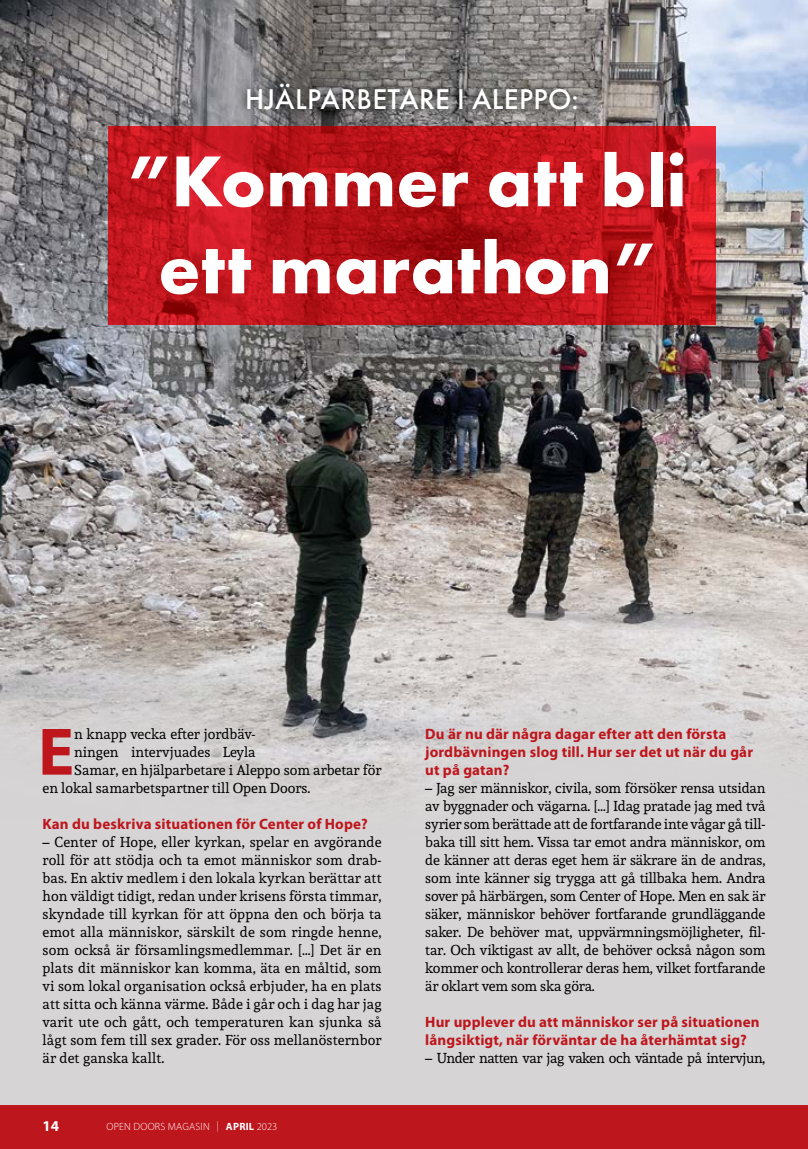
<style>
.page{position:relative;width:808px;height:1149px;background:#fff}
.page>*{position:absolute;margin:0;border:0;box-sizing:border-box;transform-origin:0 0}
.t1{font:700 74.55px/87px "Futura PT";color:#fff;text-align:center}
.t2{font:700 67.65px "Myriad Pro";color:#be161d}
.t3{font:500 29.7px "Futura PT";letter-spacing:.01em;color:#fff}
.t4{font:700 15px/18px "Myriad Pro";letter-spacing:.01em;color:#be161d}
.t5{font:700 15px "Myriad Pro";color:#fff}
.t6{font:14.25px/18px "Andada";color:#000;text-align:justify}
.t7{font:14.25px "Andada";letter-spacing:-.03em;color:#000}
.t8{font:300 10.5px "Myriad Pro";letter-spacing:.02em;color:#fff}
.s1{font-weight:700}
</style>
<div class="page">
<div style="left:0;top:594px;width:808px;height:510px;background:#d7d4d5"></div>
<img style="left:0;top:0;width:808px;height:806px">
<div style="left:0;top:1104px;width:808px;height:44px;background:#be161d"></div>
<div style="left:239px;top:76px;width:345px;height:41px;background:#000;opacity:.75"></div>
<svg style="left:108px;top:126px;width:608px;height:199px;background:#bb141b"></svg>
<h3 class="t3" style="left:245px;top:81px;width:335px">HJÄLPARBETARE I ALEPPO:</h3>
<h1 class="t1" style="left:129px;top:136px;width:559px">”Kommer att bli ett marathon”</h1>
<h2 class="t2" style="left:38px;top:707px;width:38px">E</h2>
<p class="t6" style="left:74px;top:724px;width:183px">n knapp vecka efter jordbäv-</p>
<p class="t6" style="left:74px;top:742px;width:183px">ningen intervjuades Leyla</p>
<p class="t6" style="left:74px;top:760px;width:309px">Samar, en hjälparbetare i Aleppo som arbetar för</p>
<p class="t6" style="left:43px;top:778px;width:270px">en lokal samarbetspartner till Open Doors.</p>
<p class="t4" style="left:43px;top:813px;width:327px">Kan du beskriva situationen för Center of Hope?</p>
<p class="t6" style="left:43px;top:832px;width:341px">– Center of Hope, eller kyrkan, spelar en avgörande roll för att stödja och ta emot människor som drab&shy;bas. En aktiv medlem i den lokala kyrkan berättar att hon väldigt tidigt, redan under krisens första timmar, skyndade till kyrkan för att öppna den och börja ta emot alla människor, särskilt de som ringde henne, som också är församlingsmedlemmar. […] Det är en plats dit människor kan komma, äta en måltid, som vi som lokal organisation också erbjuder, ha en plats att sitta och känna värme. Både i går och i dag har jag varit ute och gått, och temperaturen kan sjunka så lågt som fem till sex grader. För oss mellanösternbor är det ganska kallt.</p>
<p class="t5" style="left:43px;top:1116px;width:18px">14</p>
<p class="t8" style="left:106px;top:1119px;width:172px">OPEN DOORS MAGASIN | <span class="s1">APRIL</span> 2023</p>
<p class="t4" style="left:425px;top:723px;width:329px">Du är nu där några dagar efter att den första jordbävningen slog till. Hur ser det ut när du går ut på gatan?</p>
<p class="t6" style="left:425px;top:778px;width:342px">– Jag ser människor, civila, som försöker rensa utsidan av byggnader och vägarna. […] Idag pratade jag med två syrier som berättade att de fortfarande inte vågar gå till&shy;baka till sitt hem. Vissa tar emot andra människor, om de känner att deras eget hem är säkrare än de andras, som inte känner sig trygga att gå tillbaka hem. Andra sover på härbärgen, som Center of Hope. Men en sak är säker, människor behöver fortfarande grundläggande saker. De behöver mat, uppvärmningsmöjligheter, fil&shy;tar. Och viktigast av allt, de behöver också någon som kommer och kontrollerar deras hem, vilket fortfarande är oklart vem som ska göra.</p>
<p class="t4" style="left:425px;top:1011px;width:336px">Hur upplever du att människor ser på situationen långsiktigt, när förväntar de ha återhämtat sig?</p>
<p class="t7" style="left:425px;top:1048px;width:342px">– Under natten var jag vaken och väntade på intervjun,</p>
</div>
